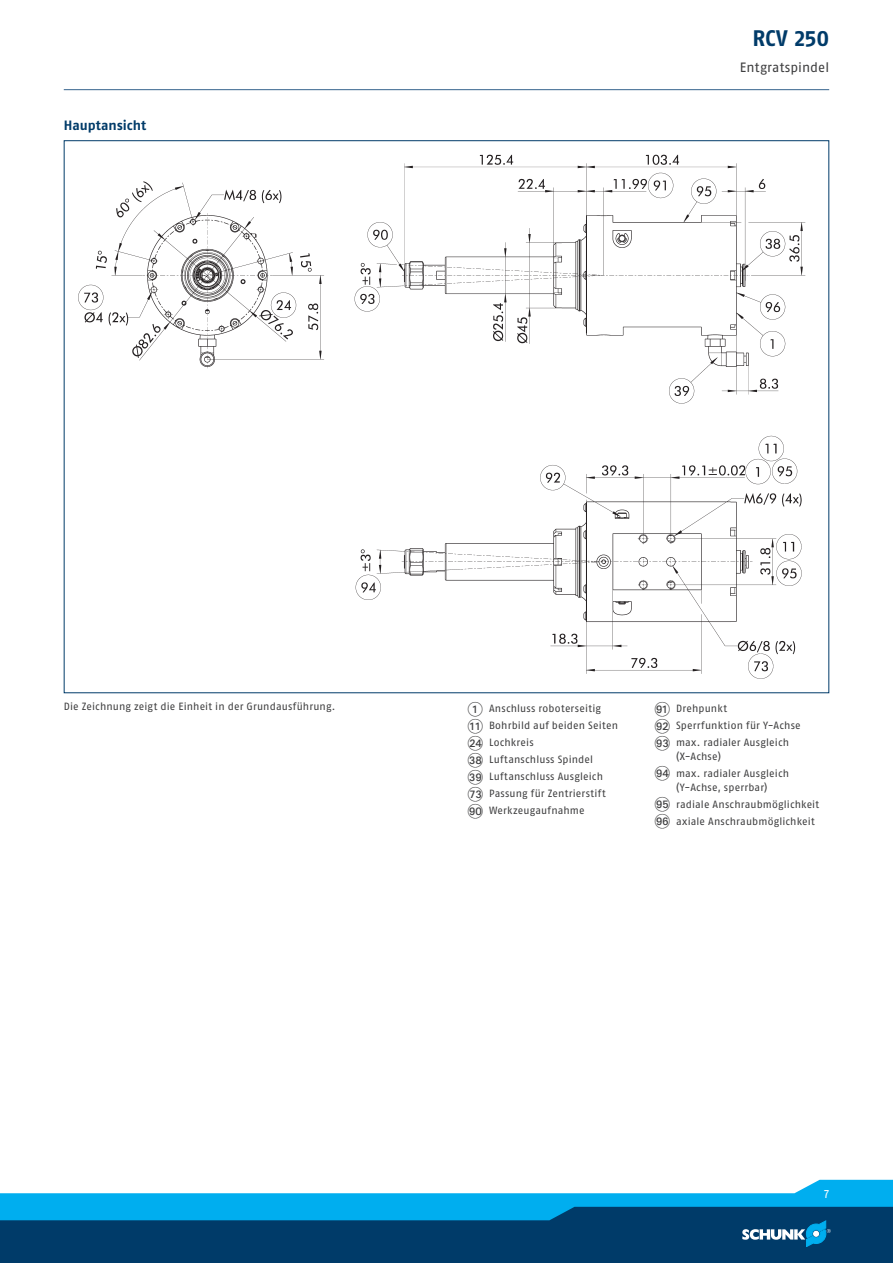
<style>
.page{position:relative;width:893px;height:1263px;background:#fff}
.page>*{position:absolute;margin:0;border:0;box-sizing:border-box;transform-origin:0 0}
.t1{font:700 22.5px "SCHUNK Fago Pro";color:#003b69}
.t2{font:13.5px "SCHUNK Fago Pro";letter-spacing:.005em;color:#3e3e3f}
.t3{font:700 13.5px "SCHUNK Fago Pro";letter-spacing:.005em;color:#003b69}
.t4{font:12px "SCHUNK Fago Pro";color:#fff}
.t5{font:10.5px/17px "SCHUNK Fago Pro";letter-spacing:.015em;color:#3e3e3f}
.s1{font-family:"Deco Numbers LH Circle";font-size:15px}
</style>
<div class="page">
<div style="left:0;top:1202px;width:893px;height:61px;background:#003b69"></div>
<svg style="left:0;top:1180px;width:893px;height:67px"></svg>
<hr style="left:64px;top:89px;width:765px;height:1px;background:#35628d">
<img style="left:78px;top:154px;width:728px;height:525px">
<p class="t3" style="left:64px;top:117px;width:84px">Hauptansicht</p>
<h1 class="t1" style="left:752px;top:24px;width:78px">RCV 250</h1>
<p class="t2" style="left:740px;top:60px;width:91px">Entgratspindel</p>
<p class="t5" style="left:64px;top:698px;width:273px">Die Zeichnung zeigt die Einheit in der Grundausführung.</p>
<p class="t5" style="left:468px;top:700px;width:152px"><span class="s1">1</span> Anschluss roboterseitig<br><span class="s1">AK</span> Bohrbild auf beiden Seiten<br><span class="s1">BN</span> Lochkreis<br><span class="s1">CR</span> Luftanschluss Spindel<br><span class="s1">CS</span> Luftanschluss Ausgleich<br><span class="s1">GM</span> Passung für Zentrierstift<br><span class="s1">IT</span> Werkzeugaufnahme</p>
<p class="t5" style="left:655px;top:700px;width:147px"><span class="s1">IK</span> Drehpunkt<br><span class="s1">IL</span> Sperrfunktion für Y-Achse<br><span class="s1">IM</span> max. radialer Ausgleich</p>
<p class="t5" style="left:655px;top:748px;width:136px;line-height:16.5px;text-indent:21px">(X-Achse)<br><span class="s1">IN</span> max. radialer Ausgleich</p>
<p class="t5" style="left:655px;top:779px;width:166px;text-indent:21px">(Y-Achse, sperrbar)<br><span class="s1">IO</span> radiale Anschraubmöglichkeit<br><span class="s1">IP</span> axiale Anschraubmöglichkeit</p>
<p class="t4" style="left:824px;top:1186px;width:6px">7</p>
</div>
